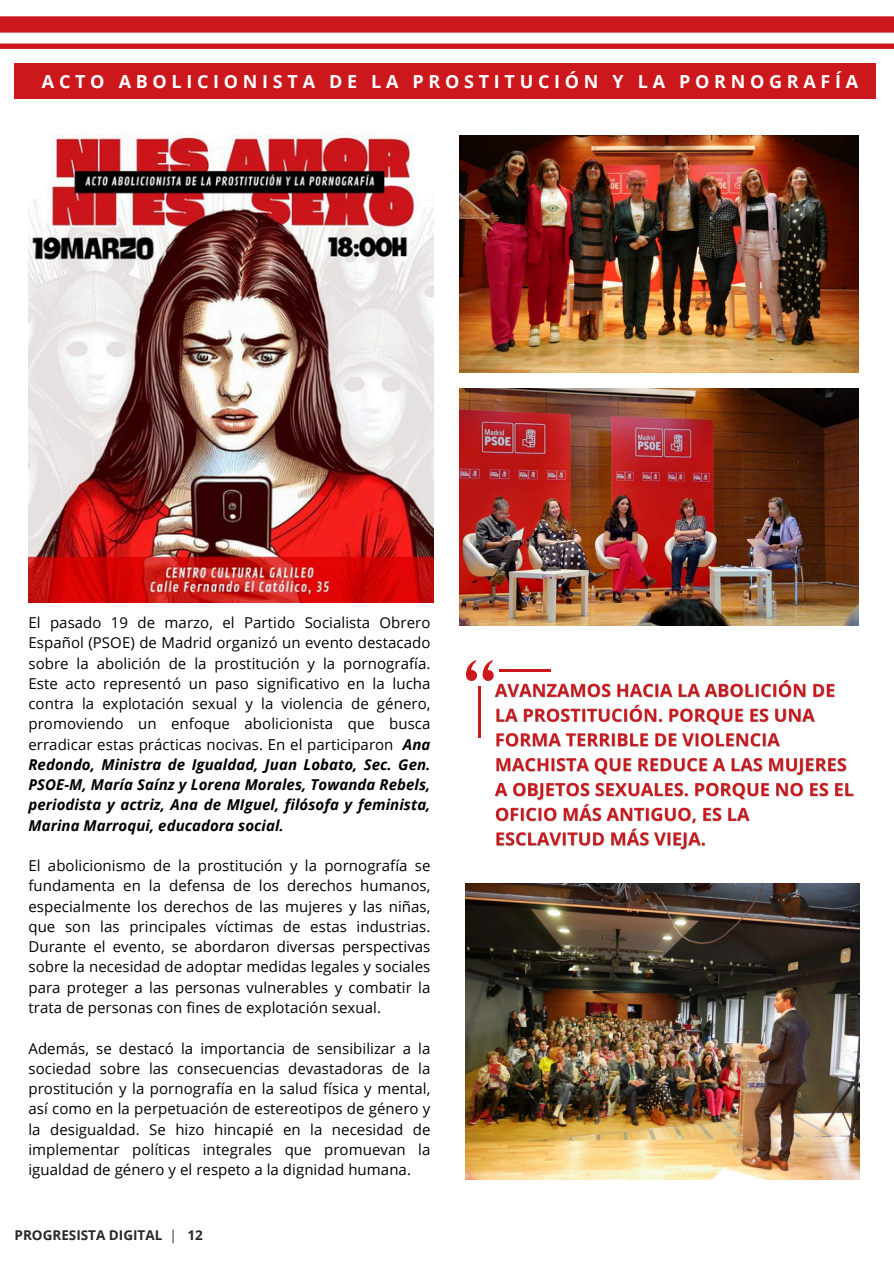
<style>
.page{position:relative;width:894px;height:1264px;background:#fff}
.page>*{position:absolute;margin:0;border:0;box-sizing:border-box;transform-origin:0 0}
.t1{font:700 18px "Open Sans";letter-spacing:.26em;color:#fff}
.t2{font:15px/20.2px "Open Sans";letter-spacing:.005em;color:#000;text-align:justify}
.t3{font:700 13.5px "Open Sans";color:#282828}
.s1{font-weight:700;font-style:italic}
.s2{font-weight:400}
</style>
<div class="page">
<div style="left:14px;top:64px;width:862px;height:35px;background:#cc171c"></div>
<svg style="left:0;top:16px;width:893px;height:33px"></svg>
<img style="left:492px;top:677px;width:362px;height:173px">
<div style="left:482px;top:670px;width:11px;height:11px;background:#cc171c;border-radius:50%"></div>
<div style="left:466px;top:670px;width:11px;height:11px;background:#cc171c;border-radius:50%"></div>
<svg style="left:466px;top:660px;width:27px;height:19px"></svg>
<hr style="left:478px;top:686px;width:3px;height:51px;background:#cc171c">
<hr style="left:499px;top:669px;width:51px;height:3px;background:#cc171c">
<img style="left:28px;top:133px;width:405px;height:469px">
<img style="left:459px;top:135px;width:399px;height:237px">
<img style="left:459px;top:388px;width:399px;height:238px">
<img style="left:465px;top:883px;width:393px;height:296px">
<p class="t1" style="left:42px;top:68px;width:817px">ACTO ABOLICIONISTA DE LA PROSTITUCIÓN Y LA PORNOGRAFÍA</p>
<p class="t2" style="left:28px;top:612px;width:403px">El pasado 19 de marzo, el Partido Socialista Obrero Español (PSOE) de Madrid organizó un evento destacado sobre la abolición de la prostitución y la pornografía.<br>Este acto representó un paso significativo en la lucha contra la explotación sexual y la violencia de género, promoviendo un enfoque abolicionista que busca erradicar estas prácticas nocivas. En el participaron <span class="s1">Ana Redondo, Ministra de Igualdad, Juan Lobato, Sec. Gen.<br>PSOE-M, María Saínz y Lorena Morales, Towanda Rebels, periodista y actriz, Ana de MIguel, filósofa y feminista, Marina Marroqui, educadora social.</span></p>
<p class="t2" style="left:28px;top:855px;width:403px">El abolicionismo de la prostitución y la pornografía se fundamenta en la defensa de los derechos humanos, especialmente los derechos de las mujeres y las niñas, que son las principales víctimas de estas industrias.<br>Durante el evento, se abordaron diversas perspectivas sobre la necesidad de adoptar medidas legales y sociales para proteger a las personas vulnerables y combatir la trata de personas con fines de explotación sexual.</p>
<p class="t2" style="left:28px;top:1037px;width:403px">Además, se destacó la importancia de sensibilizar a la sociedad sobre las consecuencias devastadoras de la prostitución y la pornografía en la salud física y mental, así como en la perpetuación de estereotipos de género y la desigualdad. Se hizo hincapié en la necesidad de implementar políticas integrales que promuevan la igualdad de género y el respeto a la dignidad humana.</p>
<h1 class="t3" style="left:15px;top:1225px;width:190px">PROGRESISTA DIGITAL <span class="s2">|</span> 12</h1>
</div>
